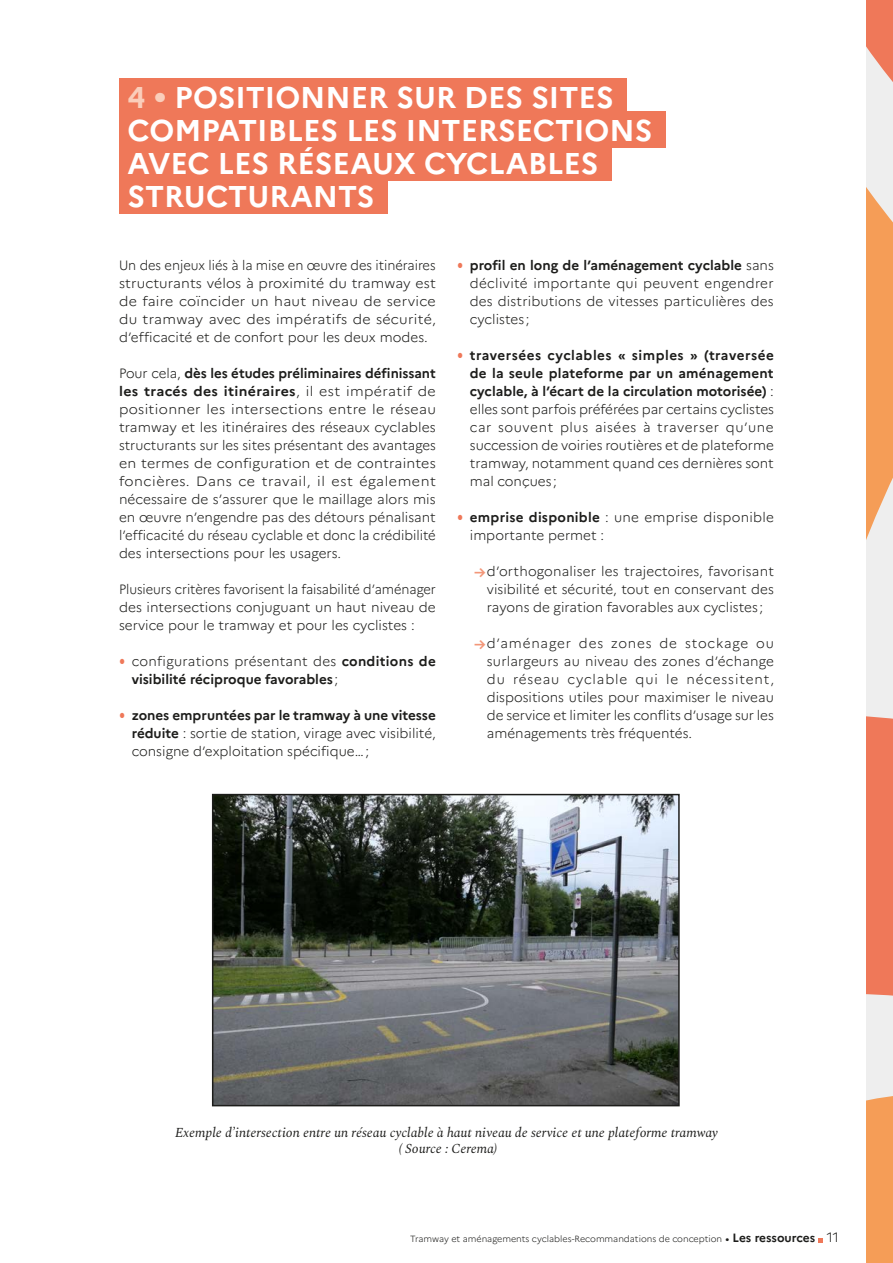
<style>
.page{position:relative;width:893px;height:1263px;background:#fff}
.page>*{position:absolute;margin:0;border:0;box-sizing:border-box;transform-origin:0 0}
.TITRE_01_lig2{font:700 30px "Marianne";color:#fff}
.TEXTE{font:300 13.5px/18px "Marianne";color:#1d1d1b;text-align:justify}
.TEXTE-2{font:300 13.5px/18px "Marianne";color:#1d1d1b;text-align:justify;scale:.95 1}
.legende{font:italic 13.5px/16.2px "Spectral";color:#1d1d1b;text-align:center}
.t1{font:700 13.5px/18px "Marianne";color:#1d1d1b}
.t2{font:300 9px "Marianne";color:#1d1d1b}
.s1{color:#facebb}
.s2{font-weight:700}
.s3{font-family:"Arial Narrow";font-weight:400;font-size:21px;color:#ef7859}
.s4{font-weight:300}
.s5{font-weight:700;font-size:14.85px;color:#f39779}
.s6{font-weight:700;font-size:12px}
.s7{font-size:13.5px}
</style>
<div class="page">
<svg style="left:819px;top:1238px;width:4px;height:4px"></svg>
<div style="left:866px;top:0;width:27px;height:1263px;background:#eee"></div>
<svg style="left:866px;top:716px;width:27px;height:547px"></svg>
<svg style="left:866px;top:0;width:27px;height:540px"></svg>
<div style="left:119px;top:79px;width:507px;height:36px;background:#ef7859"></div>
<div style="left:119px;top:112px;width:546px;height:36px;background:#ef7859"></div>
<div style="left:119px;top:145px;width:492px;height:36px;background:#ef7859"></div>
<div style="left:119px;top:178px;width:268px;height:36px;background:#ef7859"></div>
<img style="left:215px;top:797px;width:462px;height:306px">
<div style="left:212px;top:794px;width:468px;height:312px;border:2px solid #1d1d1b"></div>
<p class="TITRE_01_lig2" style="left:128px;top:74px;width:488px"><span class="s1">4 •</span> POSITIONNER SUR DES SITES</p>
<p class="TITRE_01_lig2" style="left:128px;top:107px;width:526px">COMPATIBLES LES INTERSECTIONS</p>
<p class="TITRE_01_lig2" style="left:128px;top:140px;width:472px">AVEC LES RÉSEAUX CYCLABLES</p>
<p class="TITRE_01_lig2" style="left:128px;top:173px;width:248px">STRUCTURANTS</p>
<p class="TEXTE-2" style="left:119px;top:256px;width:335px">Un des enjeux liés à la mise en œuvre des itinéraires structurants vélos à proximité du tramway est de faire coïncider un haut niveau de service du tramway avec des impératifs de sécurité, d’efficacité et de confort pour les deux modes.</p>
<p class="TEXTE" style="left:119px;top:364px;width:318px">Pour cela, <span class="s2">dès les études préliminaires définissant les tracés des itinéraires</span>, il est impératif de positionner les intersections entre le réseau tramway et les itinéraires des réseaux cyclables structurants sur les sites présentant des avantages en termes de configuration et de contraintes foncières. Dans ce travail, il est également nécessaire de s’assurer que le maillage alors mis en œuvre n’engendre pas des détours pénalisant l’efficacité du réseau cyclable et donc la crédibilité des intersections pour les usagers.</p>
<p class="TEXTE-2" style="left:119px;top:580px;width:335px">Plusieurs critères favorisent la faisabilité d’aménager des intersections conjuguant un haut niveau de service pour le tramway et pour les cyclistes :</p>
<p class="t1" style="left:132px;top:651px;width:306px;text-indent:-13px"><span class="s3">•</span> <span class="s4">configurations présentant des</span> conditions de visibilité réciproque favorables <span class="s4">;</span></p>
<p class="TEXTE" style="left:132px;top:706px;width:306px;text-indent:-13px"><span class="s3">•</span> <span class="s2">zones empruntées par le tramway à une vitesse réduite</span> : sortie de station, virage avec visibilité, consigne d’exploitation spécifique…;</p>
<p class="TEXTE" style="left:470px;top:256px;width:306px;text-indent:-13px"><span class="s3">•</span> <span class="s2">profil en long de l’aménagement cyclable</span> sans déclivité importante qui peuvent engendrer des distributions de vitesses particulières des cyclistes ;</p>
<p class="TEXTE" style="left:470px;top:346px;width:306px;text-indent:-13px"><span class="s3">•</span> <span class="s2">traversées cyclables « simples » (traversée de la seule plateforme par un aménagement cyclable, à l’écart de la circulation motorisée)</span> : elles sont parfois préférées par certains cyclistes car souvent plus aisées à traverser qu’une succession de voiries routières et de plateforme tramway, notamment quand ces dernières sont mal conçues ;</p>
<p class="TEXTE" style="left:470px;top:508px;width:306px;text-indent:-13px"><span class="s3">•</span> <span class="s2">emprise disponible</span> : une emprise disponible importante permet :</p>
<p class="TEXTE" style="left:487px;top:562px;width:289px;text-indent:-13px"><span class="s5">→</span>d’orthogonaliser les trajectoires, favorisant visibilité et sécurité, tout en conservant des rayons de giration favorables aux cyclistes ;</p>
<p class="TEXTE" style="left:487px;top:634px;width:289px;text-indent:-13px"><span class="s5">→</span>d’aménager des zones de stockage ou surlargeurs au niveau des zones d’échange du réseau cyclable qui le nécessitent, dispositions utiles pour maximiser le niveau de service et limiter les conflits d’usage sur les aménagements très fréquentés.</p>
<p class="legende" style="left:175px;top:1123px;width:544px">Exemple d’intersection entre un réseau cyclable à haut niveau de service et une plateforme tramway ( Source : Cerema)</p>
<p class="t2" style="left:410px;top:1233px;width:430px">Tramway et aménagements cyclables-Recommandations de conception <span class="s2">•</span> <span class="s6">Les ressources</span> <span class="s7">11</span></p>
</div>
